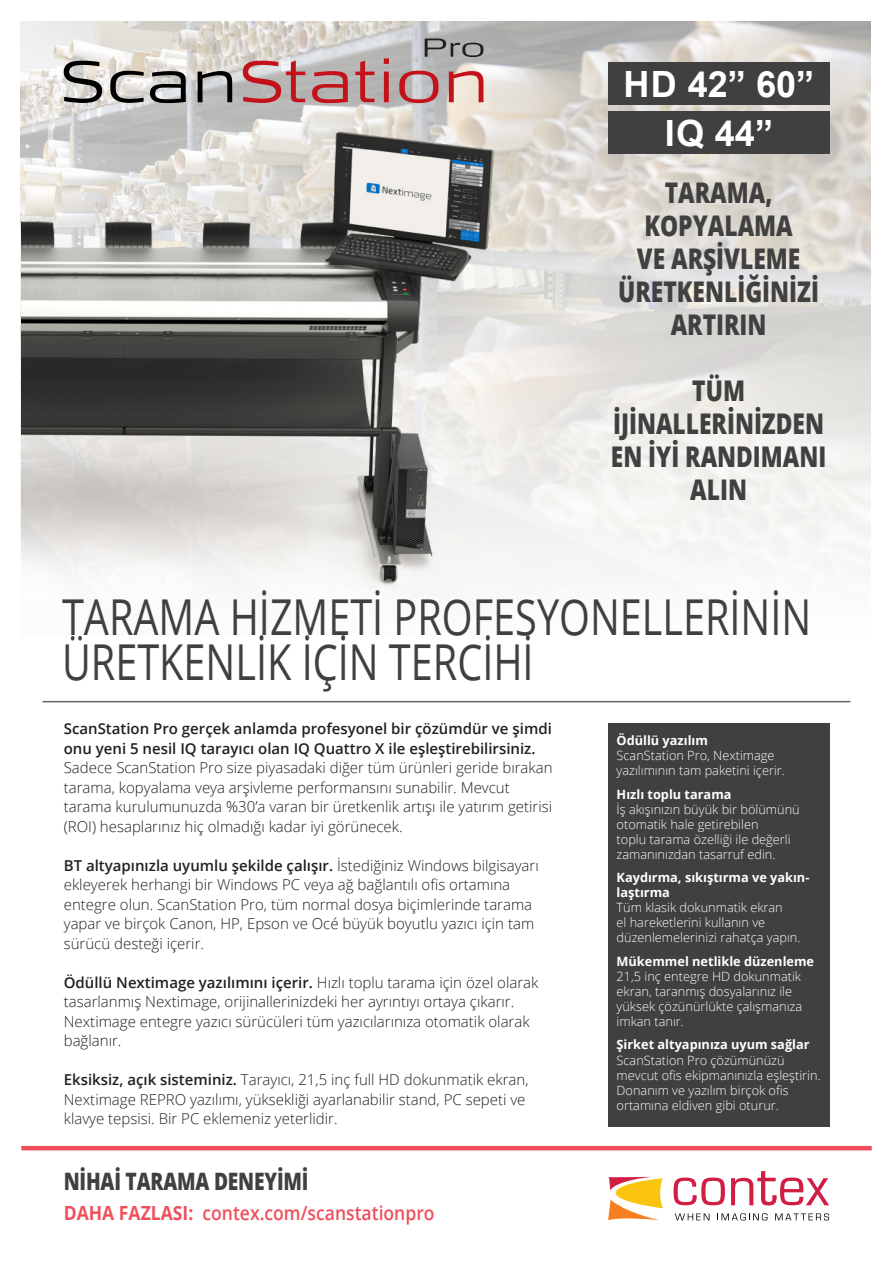
<style>
.page{position:relative;width:893px;height:1263px;background:#fff}
.page>*{position:absolute;margin:0;border:0;box-sizing:border-box;transform-origin:0 0}
.Headline{font:49.5px/45px "Open Sans";color:#404040;scale:.8 1}
.t1{font:700 36.15px "Arial";color:#fff}
.call_out_TR{font:800 28.5px/33px "Open Sans";color:#404040;text-align:center;scale:.8 1}
.s1_web_txt{font:800 24px "Open Sans";letter-spacing:-.01em;color:#404040;scale:.8 1}
.s1_web_web{font:600 19.5px "Open Sans";color:#ef4f5c;scale:.9 1}
.Copy{font:300 15px/19.5px "Open Sans";color:#231f20}
.Copy-2{font:600 15px/19.5px "Open Sans";color:#231f20}
.Features_brød{font:300 12.75px/15px "Open Sans";color:#fff}
.Features_headline{font:700 12.75px/15px "Open Sans";color:#fff}
.s1{font-weight:600}
.s2{font-weight:700}
</style>
<div class="page">
<img style="left:20px;top:21px;width:851px;height:548px">
<svg style="left:674px;top:1177px;width:51px;height:28px"></svg>
<svg style="left:731px;top:1171px;width:98px;height:34px"></svg>
<svg style="left:608px;top:1177px;width:55px;height:43px"></svg>
<svg style="left:675px;top:1213px;width:34px;height:7px"></svg>
<svg style="left:717px;top:1213px;width:50px;height:7px"></svg>
<svg style="left:775px;top:1213px;width:54px;height:7px"></svg>
<img style="left:21px;top:112px;width:510px;height:482px">
<svg style="left:64px;top:61px;width:38px;height:42px;background:#8e8c89"></svg>
<svg style="left:110px;top:71px;width:34px;height:32px"></svg>
<svg style="left:150px;top:71px;width:36px;height:32px"></svg>
<svg style="left:198px;top:71px;width:34px;height:31px"></svg>
<svg style="left:243px;top:60px;width:62px;height:43px;background:#c2898c"></svg>
<svg style="left:312px;top:71px;width:36px;height:32px"></svg>
<svg style="left:355px;top:60px;width:20px;height:42px"></svg>
<svg style="left:384px;top:58px;width:5px;height:44px"></svg>
<svg style="left:399px;top:71px;width:39px;height:32px"></svg>
<svg style="left:449px;top:71px;width:34px;height:31px"></svg>
<svg style="left:425px;top:39px;width:58px;height:18px"></svg>
<div style="left:608px;top:723px;width:221px;height:404px;background:#404040"></div>
<hr style="left:21px;top:1146px;width:851px;height:4px;background:#ef4f5c">
<hr style="left:43px;top:701px;width:807px;height:1px;background:#656767">
<div style="left:608px;top:63px;width:221px;height:42px;background:#404040"></div>
<div style="left:608px;top:112px;width:221px;height:42px;background:#404040"></div>
<p class="t1" style="left:623px;top:59px;width:192px">HD 42” 60”</p>
<p class="t1" style="left:665px;top:108px;width:110px">IQ 44”</p>
<p class="call_out_TR" style="left:618px;top:174px;width:252px">TARAMA,<br>KOPYALAMA<br>VE ARŞIVLEME<br>ÜRETKENLIĞINIZI<br>ARTIRIN</p>
<p class="call_out_TR" style="left:611px;top:372px;width:271px">TÜM<br>İJİNALLERİNİZDEN<br>EN İYİ RANDIMANI<br>ALIN</p>
<p class="Headline" style="left:62px;top:594px;width:938px">TARAMA HIZMETI PROFESYONELLERININ<br>ÜRETKENLIK IÇIN TERCIHI</p>
<p class="Copy-2" style="left:64px;top:719px;width:490px">ScanStation Pro gerçek anlamda profesyonel bir çözümdür ve şimdi onu yeni 5 nesil IQ tarayıcı olan IQ Quattro X ile eşleştirebilirsiniz.</p>
<p class="Copy" style="left:64px;top:758px;width:490px">Sadece ScanStation Pro size piyasadaki diğer tüm ürünleri geride bırakan tarama, kopyalama veya arşivleme performansını sunabilir. Mevcut tarama kurulumunuzda %30’a varan bir üretkenlik artışı ile yatırım getirisi (ROI) hesaplarınız hiç olmadığı kadar iyi görünecek.</p>
<p class="Copy" style="left:64px;top:855px;width:476px"><span class="s1">BT altyapınızla uyumlu şekilde çalışır.</span> İstediğiniz Windows bilgisayarı ekleyerek herhangi bir Windows PC veya ağ bağlantılı ofis ortamına entegre olun. ScanStation Pro, tüm normal dosya biçimlerinde tarama yapar ve birçok Canon, HP, Epson ve Océ büyük boyutlu yazıcı için tam sürücü desteği içerir.</p>
<p class="Copy" style="left:64px;top:972px;width:476px"><span class="s1">Ödüllü Nextimage yazılımını içerir.</span> Hızlı toplu tarama için özel olarak tasarlanmış Nextimage, orijinallerinizdeki her ayrıntıyı ortaya çıkarır.<br>Nextimage entegre yazıcı sürücüleri tüm yazıcılarınıza otomatik olarak bağlanır.</p>
<p class="Copy" style="left:64px;top:1070px;width:466px"><span class="s1">Eksiksiz, açık sisteminiz.</span> Tarayıcı, 21,5 inç full HD dokunmatik ekran,<br>Nextimage REPRO yazılımı, yüksekliği ayarlanabilir stand, PC sepeti ve klavye tepsisi. Bir PC eklemeniz yeterlidir.</p>
<p class="Features_headline" style="left:617px;top:733px;width:93px">Ödüllü yazılım</p>
<p class="Features_brød" style="left:617px;top:748px;width:170px">ScanStation Pro, Nextimage yazılımının tam paketini içerir.</p>
<p class="Features_headline" style="left:617px;top:786px;width:116px">Hızlı toplu tarama</p>
<p class="Features_brød" style="left:617px;top:801px;width:185px">İş akışınızın büyük bir bölümünü otomatik hale getirebilen<br>toplu tarama özelliği ile değerli zamanınızdan tasarruf edin.</p>
<p class="Features_headline" style="left:617px;top:870px;width:194px">Kaydırma, sıkıştırma ve yakın&shy;laştırma</p>
<p class="Features_brød" style="left:617px;top:900px;width:185px">Tüm klasik dokunmatik ekran<br>el hareketlerini kullanın ve düzenlemelerinizi rahatça yapın.</p>
<p class="Features_headline" style="left:617px;top:953px;width:199px">Mükemmel netlikle düzenleme</p>
<p class="Features_brød" style="left:617px;top:968px;width:187px">21,5 inç entegre HD dokunmatik ekran, taranmış dosyalarınız ile yüksek çözünürlükte çalışmanıza imkan tanır.</p>
<p class="Features_headline" style="left:617px;top:1037px;width:194px">Şirket altyapınıza uyum sağlar</p>
<p class="Features_brød" style="left:617px;top:1052px;width:206px">ScanStation Pro çözümünüzü mevcut ofis ekipmanınızla eşleştirin.<br>Donanım ve yazılım birçok ofis ortamına eldiven gibi oturur.</p>
<p class="s1_web_txt" style="left:64px;top:1163px;width:307px">NIHAI TARAMA DENEYIMI</p>
<p class="s1_web_web" style="left:64px;top:1200px;width:414px"><span class="s2">DAHA FAZLASI:</span> contex.com/scanstationpro</p>
</div>
